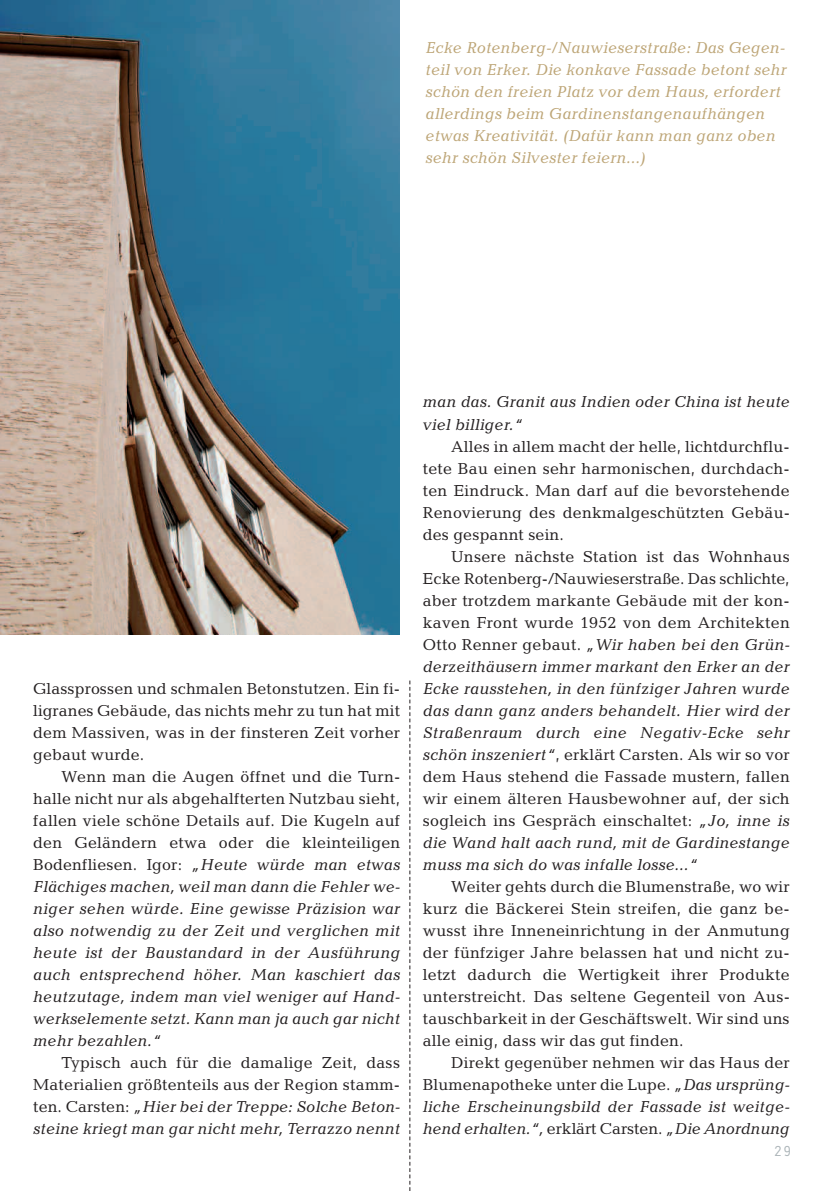
<style>
.page{position:relative;width:840px;height:1191px;background:#fff}
.page>*{position:absolute;margin:0;border:0;box-sizing:border-box;transform-origin:0 0}
.t1{font:16px/22px "Candida";letter-spacing:.015em;color:#231f20;text-align:justify}
.t2{font:italic 16px/22px "Candida";letter-spacing:.01em;color:#231f20;text-align:justify}
.t3{font:italic 16px/22px "Candida";letter-spacing:.01em;color:#bda576}
.t4{font:15px "Orator";color:#aab3b7}
.s1{font-style:normal}
.s2{font-style:italic}
</style>
<div class="page">
<img style="left:0;top:0;width:399px;height:634px">
<svg style="left:409px;top:680px;width:1px;height:511px"></svg>
<p class="t3" style="left:425px;top:38px;width:362px">Ecke Rotenberg-/Nauwieserstraße: Das Gegen&shy;teil von Erker. Die konkave Fassade betont sehr schön den freien Platz vor dem Haus, erfordert allerdings beim Gardinenstangenaufhängen etwas Kreativität. (Dafür kann man ganz oben sehr schön Silvester feiern...)</p>
<p class="t1" style="left:33px;top:679px;width:368px">Glassprossen und schmalen Betonstutzen. Ein fi&shy;ligranes Gebäude, das nichts mehr zu tun hat mit dem Massiven, was in der finsteren Zeit vorher gebaut wurde.</p>
<p class="t2" style="left:33px;top:767px;width:368px;text-indent:28px"><span class="s1">Wenn man die Augen öffnet und die Turn&shy;halle nicht nur als abgehalfterten Nutzbau sieht, fallen viele schöne Details auf. Die Kugeln auf den Geländern etwa oder die kleinteiligen Bodenfliesen. Igor:</span> „Heute würde man etwas Flächiges machen, weil man dann die Fehler we&shy;niger sehen würde. Eine gewisse Präzision war also notwendig zu der Zeit und verglichen mit heute ist der Baustandard in der Ausführung auch entsprechend höher. Man kaschiert das heutzutage, indem man viel weniger auf Hand&shy;werkselemente setzt. Kann man ja auch gar nicht mehr bezahlen.“</p>
<p class="t1" style="left:33px;top:1053px;width:368px;text-indent:28px">Typisch auch für die damalige Zeit, dass Materialien größtenteils aus der Region stamm&shy;ten. Carsten: <span class="s2">„Hier bei der Treppe: Solche Beton&shy;steine kriegt man gar nicht mehr, Terrazzo nennt</span></p>
<p class="t2" style="left:422px;top:393px;width:368px">man das. Granit aus Indien oder China ist heute viel billiger.“</p>
<p class="t1" style="left:422px;top:437px;width:368px;text-indent:28px">Alles in allem macht der helle, lichtdurchflu&shy;tete Bau einen sehr harmonischen, durchdach&shy;ten Eindruck. Man darf auf die bevorstehende Renovierung des denkmalgeschützten Gebäu&shy;des gespannt sein.</p>
<p class="t1" style="left:422px;top:547px;width:368px;text-indent:28px">Unsere nächste Station ist das Wohnhaus Ecke Rotenberg-/Nauwieserstraße. Das schlichte, aber trotzdem markante Gebäude mit der kon&shy;kaven Front wurde 1952 von dem Architekten Otto Renner gebaut. <span class="s2">„Wir haben bei den Grün&shy;derzeithäusern immer markant den Erker an der Ecke rausstehen, in den fünfziger Jahren wurde das dann ganz anders behandelt. Hier wird der Straßenraum durch eine Negativ-Ecke sehr schön inszeniert“</span>, erklärt Carsten. Als wir so vor dem Haus stehend die Fassade mustern, fallen wir einem älteren Hausbewohner auf, der sich sogleich ins Gespräch einschaltet: <span class="s2">„Jo, inne is die Wand halt aach rund, mit de Gardinestange muss ma sich do was infalle losse...“</span></p>
<p class="t1" style="left:422px;top:877px;width:368px;text-indent:28px">Weiter gehts durch die Blumenstraße, wo wir kurz die Bäckerei Stein streifen, die ganz be&shy;wusst ihre Inneneinrichtung in der Anmutung der fünfziger Jahre belassen hat und nicht zu&shy;letzt dadurch die Wertigkeit ihrer Produkte unterstreicht. Das seltene Gegenteil von Aus&shy;tauschbarkeit in der Geschäftswelt. Wir sind uns alle einig, dass wir das gut finden.</p>
<p class="t2" style="left:422px;top:1053px;width:368px;text-indent:28px"><span class="s1">Direkt gegenüber nehmen wir das Haus der Blumenapotheke unter die Lupe.</span> „Das ursprüng&shy;liche Erscheinungsbild der Fassade ist weitge&shy;hend erhalten.“, <span class="s1">erklärt Carsten.</span> „Die Anordnung</p>
<p class="t4" style="left:773px;top:1141px;width:20px">29</p>
</div>
